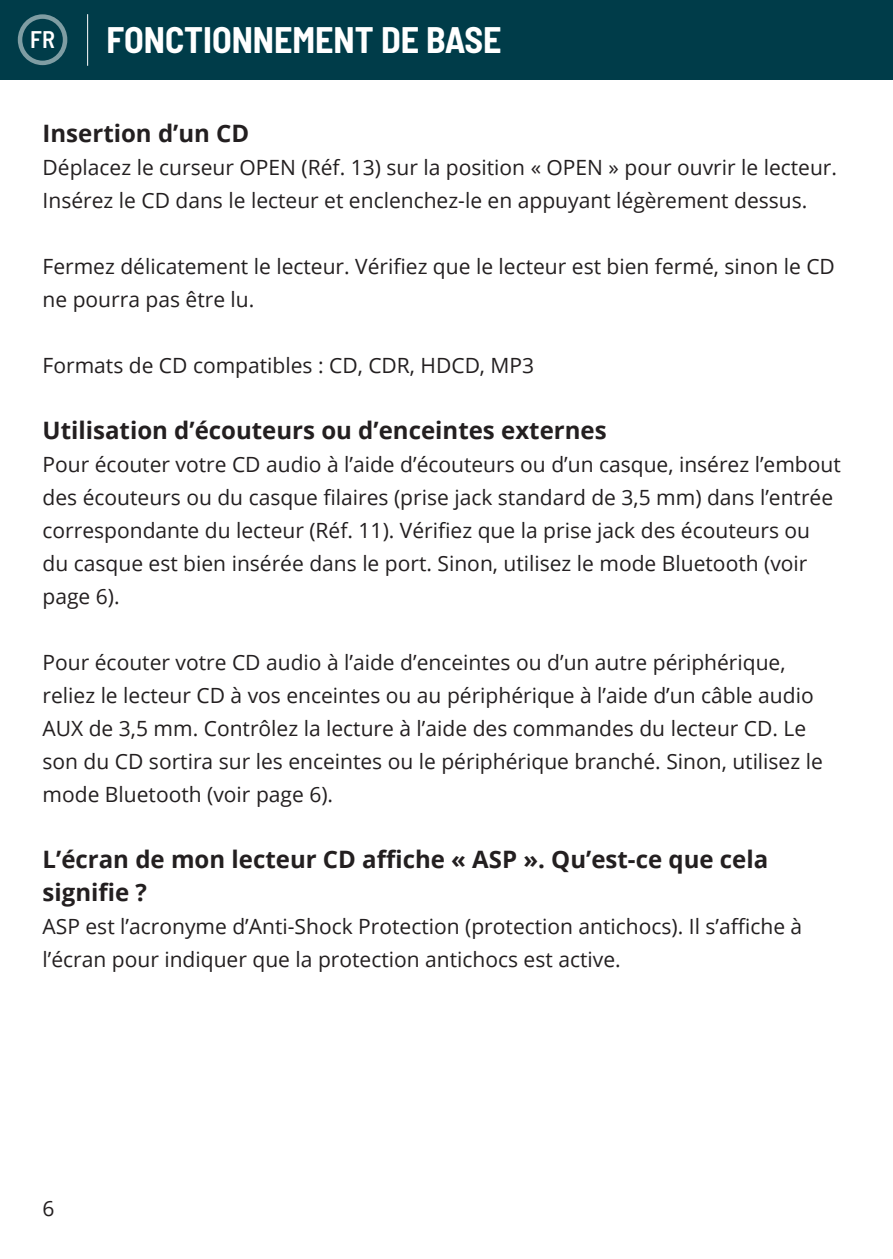
<style>
.page{position:relative;width:893px;height:1259px;background:#fff}
.page>*{position:absolute;margin:0;border:0;box-sizing:border-box;transform-origin:0 0}
.t1{font:700 semi-condensed 36px "Barlow";color:#fff}
.t2{font:700 24px/33px "Open Sans";color:#231f20}
.t3{font:600 semi-condensed 24px "Barlow";color:#fff}
.t4{font:21px/33px "Open Sans";color:#231f20}
</style>
<div class="page">
<div style="left:0;top:0;width:892px;height:80px;background:#003c49"></div>
<hr style="left:87px;top:14px;width:1px;height:52px;background:#fff">
<div style="left:18px;top:14px;width:49px;height:51px;border:5px solid #fff;border-radius:50%"></div>
<p class="t3" style="left:30px;top:26px;width:26px">FR</p>
<h1 class="t1" style="left:106px;top:27px;width:396px">FONCTIONNEMENT DE BASE</h1>
<p class="t2" style="left:43px;top:119px;width:208px">Insertion d’un CD</p>
<p class="t4" style="left:43px;top:150px;width:795px">Déplacez le curseur OPEN (Réf. 13) sur la position « OPEN » pour ouvrir le lecteur.<br>Insérez le CD dans le lecteur et enclenchez-le en appuyant légèrement dessus.</p>
<p class="t4" style="left:43px;top:249px;width:793px">Fermez délicatement le lecteur. Vérifiez que le lecteur est bien fermé, sinon le CD ne pourra pas être lu.</p>
<p class="t4" style="left:43px;top:348px;width:493px">Formats de CD compatibles : CD, CDR, HDCD, MP3</p>
<p class="t2" style="left:43px;top:416px;width:565px">Utilisation d’écouteurs ou d’enceintes externes</p>
<p class="t4" style="left:43px;top:447px;width:799px">Pour écouter votre CD audio à l’aide d’écouteurs ou d’un casque, insérez l’embout des écouteurs ou du casque filaires (prise jack standard de 3,5 mm) dans l’entrée correspondante du lecteur (Réf. 11). Vérifiez que la prise jack des écouteurs ou du casque est bien insérée dans le port. Sinon, utilisez le mode Bluetooth (voir page 6).</p>
<p class="t4" style="left:43px;top:645px;width:781px">Pour écouter votre CD audio à l’aide d’enceintes ou d’un autre périphérique, reliez le lecteur CD à vos enceintes ou au périphérique à l’aide d’un câble audio AUX de 3,5 mm. Contrôlez la lecture à l’aide des commandes du lecteur CD. Le son du CD sortira sur les enceintes ou le périphérique branché. Sinon, utilisez le mode Bluetooth (voir page 6).</p>
<p class="t2" style="left:43px;top:842px;width:727px">L’écran de mon lecteur CD affiche « ASP ». Qu’est-ce que cela signifie ?</p>
<p class="t4" style="left:43px;top:909px;width:760px">ASP est l’acronyme d’Anti-Shock Protection (protection antichocs). Il s’affiche à l’écran pour indiquer que la protection antichocs est active.</p>
<p class="t4" style="left:43px;top:1192px;width:14px">6</p>
</div>
